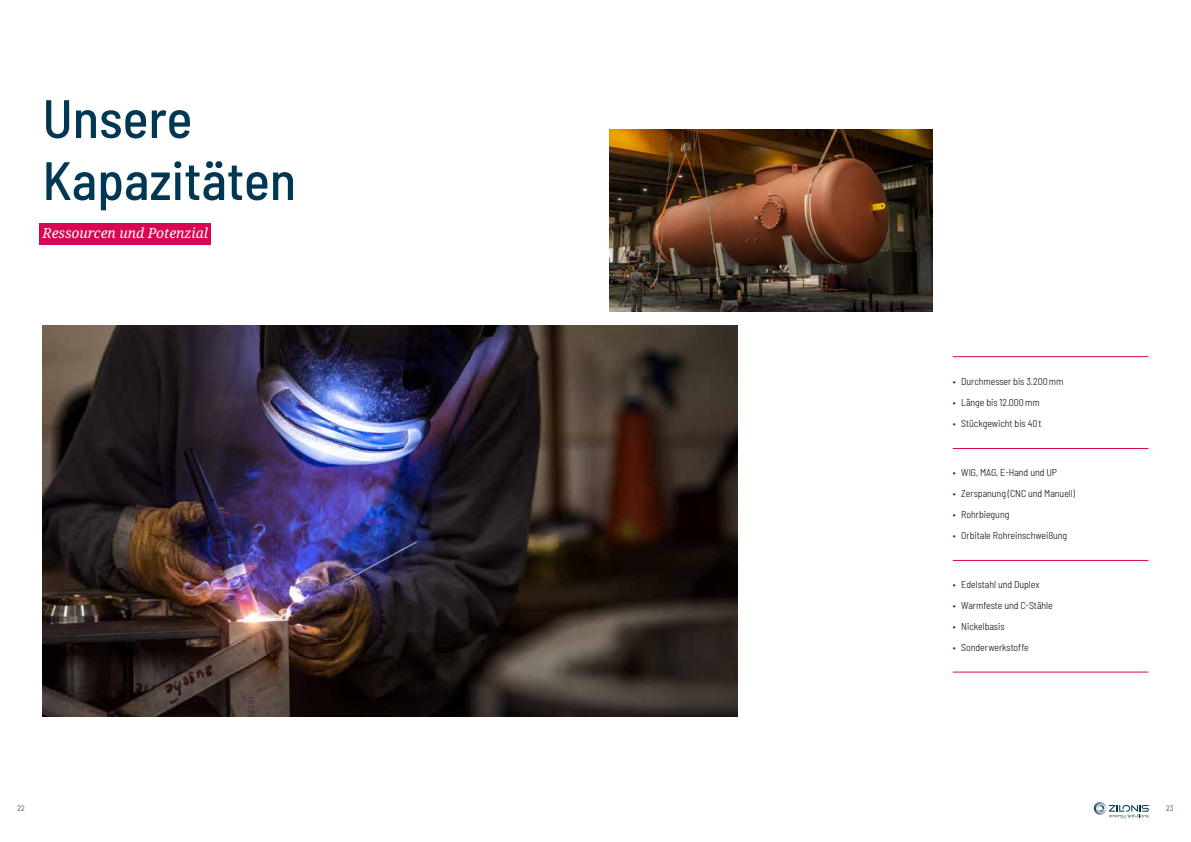
<style>
.page{position:relative;width:1191px;height:842px;background:#fff}
.page>*{position:absolute;margin:0;border:0;box-sizing:border-box;transform-origin:0 0}
.t1{font:500 semi-condensed 54px/62px "Barlow";color:#003854}
.t2{font:italic 14px "Noto Serif";letter-spacing:-.005em;color:#fff}
.t3{font:300 semi-condensed 10px "Barlow";letter-spacing:-.005em;color:#000}
.t4{font:300 semi-condensed 8px "Barlow";color:#003854}
.s1{color:#003854}
</style>
<div class="page">
<svg style="left:1093px;top:802px;width:56px;height:16px"></svg>
<div style="left:40px;top:223px;width:171px;height:22px;background:#d90753"></div>
<img style="left:43px;top:325px;width:694px;height:391px">
<hr style="left:952px;top:356px;width:196px;height:1px;background:#d90753">
<hr style="left:952px;top:448px;width:196px;height:1px;background:#d90753">
<hr style="left:952px;top:560px;width:196px;height:1px;background:#d90753">
<hr style="left:952px;top:672px;width:196px;height:1px;background:#d90753">
<img style="left:609px;top:129px;width:324px;height:182px">
<h1 class="t1" style="left:43px;top:83px;width:255px">Unsere<br>Kapazitäten</h1>
<h2 class="t2" style="left:43px;top:223px;width:167px">Ressourcen und Potenzial</h2>
<p class="t3" style="left:952px;top:374px;width:112px"><span class="s1">•</span> Durchmesser bis 3.200mm</p>
<p class="t3" style="left:952px;top:395px;width:88px"><span class="s1">•</span> Länge bis 12.000mm</p>
<p class="t3" style="left:952px;top:416px;width:90px"><span class="s1">•</span> Stückgewicht bis 40t</p>
<p class="t3" style="left:952px;top:465px;width:106px"><span class="s1">•</span> WIG, MAG, E-Hand und UP</p>
<p class="t3" style="left:952px;top:486px;width:124px"><span class="s1">•</span> Zerspanung (CNC und Manuell)</p>
<p class="t3" style="left:952px;top:507px;width:58px"><span class="s1">•</span> Rohrbiegung</p>
<p class="t3" style="left:952px;top:528px;width:116px"><span class="s1">•</span> Orbitale Rohreinschweißung</p>
<p class="t3" style="left:952px;top:577px;width:88px"><span class="s1">•</span> Edelstahl und Duplex</p>
<p class="t3" style="left:952px;top:598px;width:101px"><span class="s1">•</span> Warmfeste und C-Stähle</p>
<p class="t3" style="left:952px;top:619px;width:53px"><span class="s1">•</span> Nickelbasis</p>
<p class="t3" style="left:952px;top:640px;width:77px"><span class="s1">•</span> Sonderwerkstoffe</p>
<p class="t4" style="left:18px;top:803px;width:9px">22</p>
<p class="t4" style="left:1166px;top:803px;width:9px">23</p>
</div>
